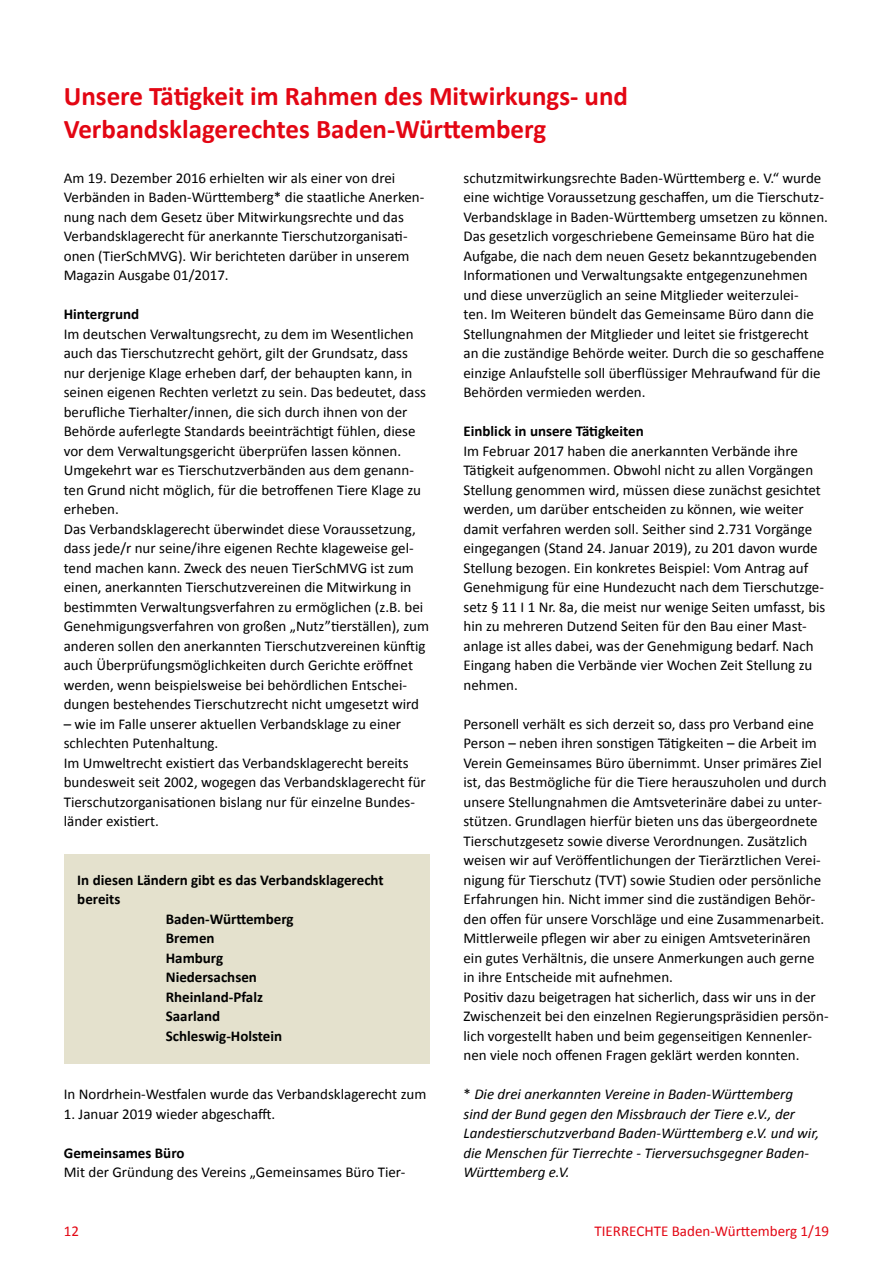
<style>
.page{position:relative;width:893px;height:1263px;background:#fff}
.page>*{position:absolute;margin:0;border:0;box-sizing:border-box;transform-origin:0 0}
.t1{font:700 27px/33px "Calibri";color:#e30613}
.t2{font:15px/19.5px "Calibri";color:#000}
.t3{font:italic 15px/19.5px "Calibri";color:#000}
.t4{font:700 15px "Calibri";color:#000}
.t5{font:15px "Calibri";color:#e30613}
.s1{font-style:normal}
</style>
<div class="page">
<div style="left:64px;top:854px;width:365px;height:210px;background:#e4e1cd"></div>
<h1 class="t1" style="left:64px;top:79px;width:566px">Unsere Tätigkeit im Rahmen des Mitwirkungs- und<br>Verbandsklagerechtes Baden-Württemberg</h1>
<p class="t2" style="left:64px;top:167px;width:362px">Am 19. Dezember 2016 erhielten wir als einer von drei Verbänden in Baden-Württemberg* die staatliche Anerken&shy;nung nach dem Gesetz über Mitwirkungsrechte und das Verbandsklagerecht für anerkannte Tierschutzorganisati&shy;onen (TierSchMVG). Wir berichteten darüber in unserem Magazin Ausgabe 01/2017.</p>
<p class="t4" style="left:64px;top:303px;width:77px">Hintergrund</p>
<p class="t2" style="left:64px;top:323px;width:367px">Im deutschen Verwaltungsrecht, zu dem im Wesentlichen auch das Tierschutzrecht gehört, gilt der Grundsatz, dass nur derjenige Klage erheben darf, der behaupten kann, in seinen eigenen Rechten verletzt zu sein. Das bedeutet, dass berufliche Tierhalter/innen, die sich durch ihnen von der Behörde auferlegte Standards beeinträchtigt fühlen, diese vor dem Verwaltungsgericht überprüfen lassen können.<br>Umgekehrt war es Tierschutzverbänden aus dem genann&shy;ten Grund nicht möglich, für die betroffenen Tiere Klage zu erheben.<br>Das Verbandsklagerecht überwindet diese Voraussetzung, dass jede/r nur seine/ihre eigenen Rechte klageweise gel&shy;tend machen kann. Zweck des neuen TierSchMVG ist zum einen, anerkannten Tierschutzvereinen die Mitwirkung in bestimmten Verwaltungsverfahren zu ermöglichen (z.B. bei Genehmigungsverfahren von großen „Nutz”tierställen), zum anderen sollen den anerkannten Tierschutzvereinen künftig auch Überprüfungsmöglichkeiten durch Gerichte eröffnet werden, wenn beispielsweise bei behördlichen Entschei&shy;dungen bestehendes Tierschutzrecht nicht umgesetzt wird</p>
<p class="t2" style="left:64px;top:713px;width:363px">– wie im Falle unserer aktuellen Verbandsklage zu einer schlechten Putenhaltung.<br>Im Umweltrecht existiert das Verbandsklagerecht bereits bundesweit seit 2002, wogegen das Verbandsklagerecht für Tierschutzorganisationen bislang nur für einzelne Bundes&shy;länder existiert.</p>
<p class="t2" style="left:463px;top:167px;width:366px">schutzmitwirkungsrechte Baden-Württemberg e. V.“ wurde eine wichtige Voraussetzung geschaffen, um die Tierschutz-Verbandsklage in Baden-Württemberg umsetzen zu können.<br>Das gesetzlich vorgeschriebene Gemeinsame Büro hat die Aufgabe, die nach dem neuen Gesetz bekanntzugebenden Informationen und Verwaltungsakte entgegenzunehmen und diese unverzüglich an seine Mitglieder weiterzulei-<br>ten. Im Weiteren bündelt das Gemeinsame Büro dann die Stellungnahmen der Mitglieder und leitet sie fristgerecht<br>an die zuständige Behörde weiter. Durch die so geschaffene einzige Anlaufstelle soll überflüssiger Mehraufwand für die Behörden vermieden werden.</p>
<p class="t4" style="left:463px;top:420px;width:182px">Einblick in unsere Tätigkeiten</p>
<p class="t2" style="left:463px;top:440px;width:363px">Im Februar 2017 haben die anerkannten Verbände ihre Tätigkeit aufgenommen. Obwohl nicht zu allen Vorgängen Stellung genommen wird, müssen diese zunächst gesichtet werden, um darüber entscheiden zu können, wie weiter damit verfahren werden soll. Seither sind 2.731 Vorgänge eingegangen (Stand 24. Januar 2019), zu 201 davon wurde Stellung bezogen. Ein konkretes Beispiel: Vom Antrag auf Genehmigung für eine Hundezucht nach dem Tierschutzge&shy;setz § 11 I 1 Nr. 8a, die meist nur wenige Seiten umfasst, bis hin zu mehreren Dutzend Seiten für den Bau einer Mast&shy;anlage ist alles dabei, was der Genehmigung bedarf. Nach Eingang haben die Verbände vier Wochen Zeit Stellung zu nehmen.</p>
<p class="t2" style="left:463px;top:713px;width:367px">Personell verhält es sich derzeit so, dass pro Verband eine Person – neben ihren sonstigen Tätigkeiten – die Arbeit im Verein Gemeinsames Büro übernimmt. Unser primäres Ziel ist, das Bestmögliche für die Tiere herauszuholen und durch unsere Stellungnahmen die Amtsveterinäre dabei zu unter&shy;stützen. Grundlagen hierfür bieten uns das übergeordnete Tierschutzgesetz sowie diverse Verordnungen. Zusätzlich weisen wir auf Veröffentlichungen der Tierärztlichen Verei&shy;nigung für Tierschutz (TVT) sowie Studien oder persönliche Erfahrungen hin. Nicht immer sind die zuständigen Behör&shy;den offen für unsere Vorschläge und eine Zusammenarbeit.<br>Mittlerweile pflegen wir aber zu einigen Amtsveterinären ein gutes Verhältnis, die unsere Anmerkungen auch gerne in ihre Entscheide mit aufnehmen.<br>Positiv dazu beigetragen hat sicherlich, dass wir uns in der Zwischenzeit bei den einzelnen Regierungspräsidien persön&shy;lich vorgestellt haben und beim gegenseitigen Kennenler&shy;nen viele noch offenen Fragen geklärt werden konnten.</p>
<p class="t3" style="left:463px;top:1084px;width:357px"><span class="s1">*</span> Die drei anerkannten Vereine in Baden-Württemberg sind der Bund gegen den Missbrauch der Tiere e.V., der Landestierschutzverband Baden-Württemberg e.V. und wir, die Menschen für Tierrechte - Tierversuchsgegner Baden-Württemberg e.V.</p>
<p class="t4" style="left:77px;top:869px;width:308px">In diesen Ländern gibt es das Verbandsklagerecht</p>
<p class="t4" style="left:77px;top:888px;width:45px">bereits</p>
<p class="t4" style="left:166px;top:908px;width:129px">Baden-Württemberg</p>
<p class="t4" style="left:166px;top:927px;width:50px">Bremen</p>
<p class="t4" style="left:166px;top:947px;width:59px">Hamburg</p>
<p class="t4" style="left:166px;top:966px;width:93px">Niedersachsen</p>
<p class="t4" style="left:166px;top:986px;width:99px">Rheinland-Pfalz</p>
<p class="t4" style="left:166px;top:1005px;width:56px">Saarland</p>
<p class="t4" style="left:166px;top:1025px;width:118px">Schleswig-Holstein</p>
<p class="t2" style="left:64px;top:1084px;width:364px">In Nordrhein-Westfalen wurde das Verbandsklagerecht zum</p>
<p class="t2" style="left:64px;top:1103px;width:213px">1. Januar 2019 wieder abgeschafft.</p>
<p class="t4" style="left:64px;top:1142px;width:122px">Gemeinsames Büro</p>
<p class="t2" style="left:64px;top:1162px;width:343px">Mit der Gründung des Vereins „Gemeinsames Büro Tier-</p>
<p class="t5" style="left:64px;top:1220px;width:17px">12</p>
<p class="t5" style="left:595px;top:1220px;width:236px">TIERRECHTE Baden-Württemberg 1/19</p>
</div>
